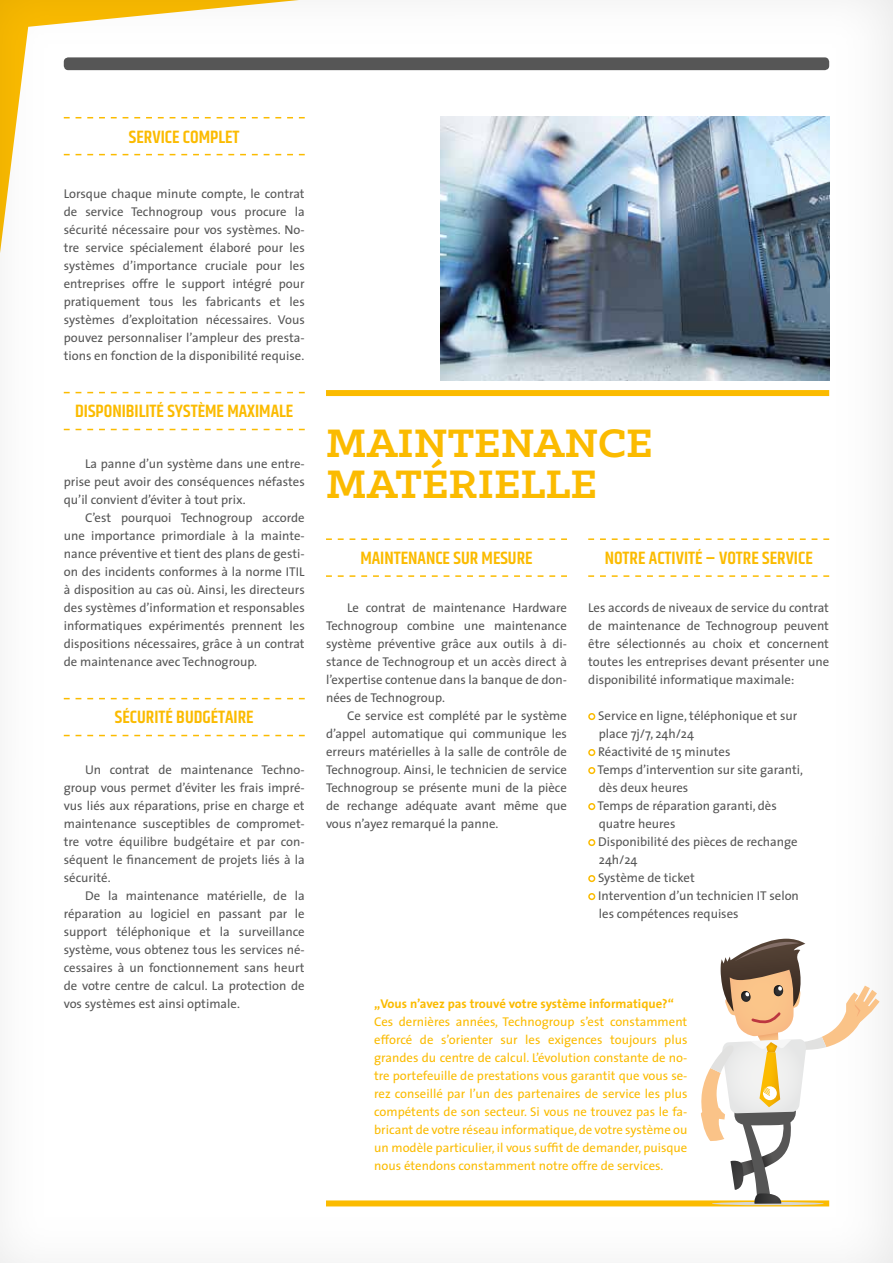
<style>
.page{position:relative;width:893px;height:1263px;background:#fff}
.page>*{position:absolute;margin:0;border:0;box-sizing:border-box;transform-origin:0 0}
.t1{font:700 45px/40.5px "Klinic Slab";color:#fbbb00}
.t2{font:600 18px "Khand";color:#fbbb00}
.t3{font:12.75px/18px "The Sans";color:#565656;text-align:justify}
.t4{font:12.75px/18px "The Sans";color:#fbbb00;text-align:justify}
.t5{font:700 12.75px "The Sans";color:#fbbb00}
</style>
<div class="page">
<img style="left:440px;top:117px;width:389px;height:264px">
<div style="left:64px;top:57px;width:765px;height:13px;background:#565656;border-radius:4px"></div>
<div style="left:326px;top:390px;width:503px;height:6px;background:#fbbb00"></div>
<svg style="left:64px;top:117px;width:241px;height:1px"></svg>
<svg style="left:64px;top:154px;width:241px;height:1px"></svg>
<svg style="left:64px;top:392px;width:241px;height:1px"></svg>
<svg style="left:64px;top:429px;width:241px;height:1px"></svg>
<svg style="left:64px;top:698px;width:241px;height:1px"></svg>
<svg style="left:64px;top:735px;width:241px;height:1px"></svg>
<svg style="left:326px;top:538px;width:241px;height:2px"></svg>
<svg style="left:326px;top:575px;width:241px;height:2px"></svg>
<svg style="left:588px;top:538px;width:241px;height:2px"></svg>
<svg style="left:588px;top:575px;width:241px;height:2px"></svg>
<div style="left:588px;top:713px;width:7px;height:7px;border:2px solid #fbbb00;border-radius:50%"></div>
<div style="left:588px;top:749px;width:7px;height:7px;border:2px solid #fbbb00;border-radius:50%"></div>
<div style="left:588px;top:767px;width:7px;height:7px;border:2px solid #fbbb00;border-radius:50%"></div>
<div style="left:588px;top:803px;width:7px;height:7px;border:2px solid #fbbb00;border-radius:50%"></div>
<div style="left:588px;top:839px;width:7px;height:7px;border:2px solid #fbbb00;border-radius:50%"></div>
<div style="left:588px;top:875px;width:7px;height:7px;border:2px solid #fbbb00;border-radius:50%"></div>
<div style="left:588px;top:893px;width:7px;height:7px;border:2px solid #fbbb00;border-radius:50%"></div>
<div style="left:326px;top:1200px;width:503px;height:6px;background:#fbbb00"></div>
<hr style="left:712px;top:1202px;width:112px;height:3px;background:#d6d7d6;border-radius:50%">
<svg style="left:701px;top:938px;width:179px;height:266px"></svg>
<h2 class="t2" style="left:129px;top:125px;width:112px">SERVICE COMPLET</h2>
<p class="t3" style="left:64px;top:184px;width:242px">Lorsque chaque minute compte, le contrat de service Technogroup vous procure la sécurité nécessaire pour vos systèmes. No&shy;tre service spécialement élaboré pour les systèmes d’importance cruciale pour les entreprises offre le support intégré pour pratiquement tous les fabricants et les systèmes d’exploitation nécessaires. Vous pouvez personnaliser l’ampleur des presta&shy;tions en fonction de la disponibilité requise.</p>
<h2 class="t2" style="left:75px;top:399px;width:219px">DISPONIBILITÉ SYSTÈME MAXIMALE</h2>
<p class="t3" style="left:64px;top:454px;width:242px;text-indent:21px">La panne d’un système dans une entre&shy;prise peut avoir des conséquences néfastes qu’il convient d’éviter à tout prix.</p>
<p class="t3" style="left:64px;top:508px;width:242px;text-indent:21px">C’est pourquoi Technogroup accorde une importance primordiale à la mainte&shy;nance préventive et tient des plans de gesti&shy;on des incidents conformes à la norme ITIL à disposition au cas où. Ainsi, les directeurs des systèmes d’information et responsables informatiques expérimentés prennent les dispositions nécessaires, grâce à un contrat de maintenance avec Technogroup.</p>
<h2 class="t2" style="left:115px;top:705px;width:140px">SÉCURITÉ BUDGÉTAIRE</h2>
<p class="t3" style="left:64px;top:760px;width:242px;text-indent:21px">Un contrat de maintenance Techno&shy;group vous permet d’éviter les frais impré&shy;vus liés aux réparations, prise en charge et maintenance susceptibles de compromet&shy;tre votre équilibre budgétaire et par con&shy;séquent le financement de projets liés à la sécurité.</p>
<p class="t3" style="left:64px;top:886px;width:242px;text-indent:21px">De la maintenance matérielle, de la réparation au logiciel en passant par le support téléphonique et la surveillance système, vous obtenez tous les services né&shy;cessaires à un fonctionnement sans heurt de votre centre de calcul. La protection de vos systèmes est ainsi optimale.</p>
<h1 class="t1" style="left:326px;top:422px;width:328px">MAINTENANCE<br>MATÉRIELLE</h1>
<h2 class="t2" style="left:360px;top:546px;width:174px">MAINTENANCE SUR MESURE</h2>
<p class="t3" style="left:326px;top:598px;width:242px;text-indent:21px">Le contrat de maintenance Hardware Technogroup combine une maintenance système préventive grâce aux outils à di&shy;stance de Technogroup et un accès direct à l’expertise contenue dans la banque de don&shy;nées de Technogroup.</p>
<p class="t3" style="left:326px;top:706px;width:242px;text-indent:21px">Ce service est complété par le système d’appel automatique qui communique les erreurs matérielles à la salle de contrôle de Technogroup. Ainsi, le technicien de service Technogroup se présente muni de la pièce de rechange adéquate avant même que vous n’ayez remarqué la panne.</p>
<h2 class="t2" style="left:605px;top:546px;width:210px">NOTRE ACTIVITÉ – VOTRE SERVICE</h2>
<p class="t3" style="left:588px;top:598px;width:242px">Les accords de niveaux de service du contrat de maintenance de Technogroup peuvent être sélectionnés au choix et concernent toutes les entreprises devant présenter une disponibilité informatique maximale:</p>
<p class="t3" style="left:598px;top:706px;width:207px;text-align:left">Service en ligne, téléphonique et sur place 7j/7, 24h/24<br>Réactivité de 15 minutes<br>Temps d’intervention sur site garanti, dès deux heures<br>Temps de réparation garanti, dès quatre heures<br>Disponibilité des pièces de rechange<br>24h/24<br>Système de ticket<br>Intervention d’un technicien IT selon les compétences requises</p>
<p class="t5" style="left:374px;top:993px;width:301px">„Vous n’avez pas trouvé votre système informatique?“</p>
<p class="t4" style="left:374px;top:1012px;width:315px">Ces dernières années, Technogroup s’est constamment efforcé de s’orienter sur les exigences toujours plus grandes du centre de calcul. L’évolution constante de no&shy;tre portefeuille de prestations vous garantit que vous se&shy;rez conseillé par l’un des partenaires de service les plus compétents de son secteur. Si vous ne trouvez pas le fa&shy;bricant de votre réseau informatique, de votre système ou un modèle particulier, il vous suffit de demander, puisque nous étendons constamment notre offre de services.</p>
</div>
